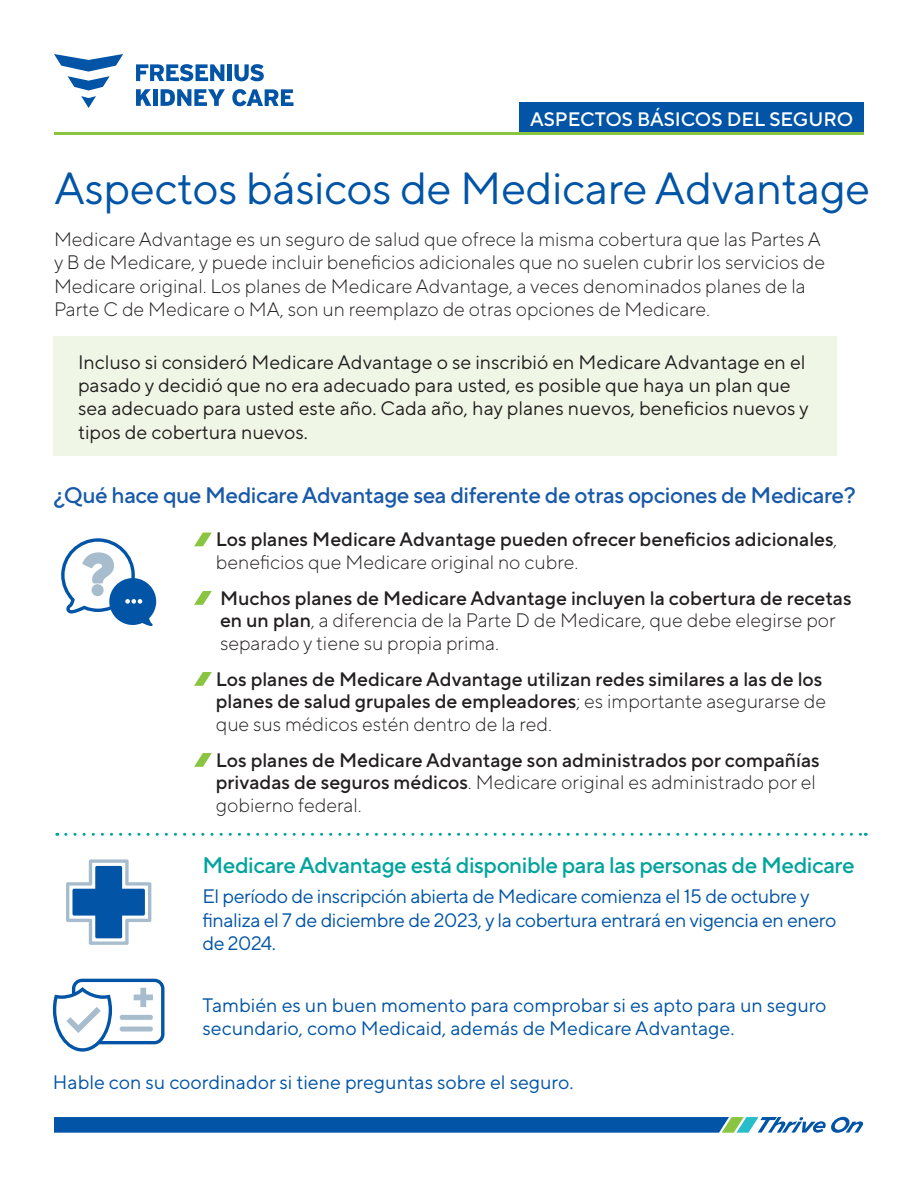
<style>
.page{position:relative;width:918px;height:1188px;background:#fff}
.page>*{position:absolute;margin:0;border:0;box-sizing:border-box;transform-origin:0 0}
.t1{font:45px "TT Norms Pro";letter-spacing:-.01em;color:#0154a6}
.Body_Copy{font:500 22.5px "TT Norms Pro";letter-spacing:-.02em;color:#1859a9}
.Body{font:500 22.5px "TT Norms Pro";letter-spacing:-.02em;color:#00a49d}
.Body-2{font:300 19.5px/23.4px "TT Norms Pro";color:#231f20}
.Body-3{font:500 19.5px/22.5px "TT Norms Pro";color:#231f20}
.Body-4{font:19.5px/23.4px "TT Norms Pro";letter-spacing:-.01em;color:#0154a6}
.Body-5{font:19.5px/23.4px "TT Norms Pro";color:#231f20}
.Eyebrow{font:500 19.5px "TT Norms Pro";color:#fff}
.s1{font-weight:300}
.s2{font-weight:500}
</style>
<div class="page">
<div style="left:53px;top:336px;width:784px;height:120px;background:#eff6e6"></div>
<hr style="left:54px;top:132px;width:810px;height:3px;background:#89c541">
<div style="left:520px;top:103px;width:344px;height:29px;background:#0154a6"></div>
<svg style="left:54px;top:54px;width:69px;height:54px"></svg>
<svg style="left:136px;top:64px;width:88px;height:17px"></svg>
<div style="left:227px;top:64px;width:5px;height:17px;background:#0154a6"></div>
<svg style="left:234px;top:64px;width:30px;height:17px"></svg>
<svg style="left:232px;top:89px;width:61px;height:17px"></svg>
<svg style="left:136px;top:89px;width:15px;height:17px"></svg>
<hr style="left:153px;top:89px;width:4px;height:17px;background:#0154a6">
<svg style="left:161px;top:89px;width:64px;height:17px"></svg>
<svg style="left:54px;top:1117px;width:810px;height:16px;background:#1e69ae"></svg>
<svg style="left:194px;top:533px;width:18px;height:13px"></svg>
<svg style="left:194px;top:591px;width:18px;height:14px"></svg>
<svg style="left:194px;top:672px;width:18px;height:14px"></svg>
<svg style="left:194px;top:753px;width:18px;height:14px"></svg>
<svg style="left:66px;top:833px;width:800px;height:3px"></svg>
<svg style="left:66px;top:859px;width:85px;height:86px"></svg>
<svg style="left:53px;top:979px;width:111px;height:73px"></svg>
<svg style="left:61px;top:538px;width:95px;height:88px"></svg>
<p class="Eyebrow" style="left:530px;top:105px;width:325px">ASPECTOS BÁSICOS DEL SEGURO</p>
<h1 class="t1" style="left:54px;top:155px;width:818px">Aspectos básicos de Medicare Advantage</h1>
<p class="Body-2" style="left:54px;top:226px;width:773px">Medicare Advantage es un seguro de salud que ofrece la misma cobertura que las Partes A y B de Medicare, y puede incluir beneficios adicionales que no suelen cubrir los servicios de Medicare original. Los planes de Medicare Advantage, a veces denominados planes de la Parte C de Medicare o MA, son un reemplazo de otras opciones de Medicare.</p>
<p class="Body-5" style="left:78px;top:349px;width:732px">Incluso si consideró Medicare Advantage o se inscribió en Medicare Advantage en el pasado y decidió que no era adecuado para usted, es posible que haya un plan que sea adecuado para usted este año. Cada año, hay planes nuevos, beneficios nuevos y tipos de cobertura nuevos.</p>
<p class="Body_Copy" style="left:54px;top:479px;width:803px">¿Qué hace que Medicare Advantage sea diferente de otras opciones de Medicare?</p>
<p class="Body-3" style="left:216px;top:527px;width:623px">Los planes Medicare Advantage pueden ofrecer beneficios adicionales<span class="s1">, beneficios que Medicare original no cubre.</span></p>
<p class="Body-2" style="left:220px;top:585px;width:633px;line-height:22.5px"><span class="s2">Muchos planes de Medicare Advantage incluyen la cobertura de recetas en un plan</span>, a diferencia de la Parte D de Medicare, que debe elegirse por separado y tiene su propia prima.</p>
<p class="Body-3" style="left:216px;top:666px;width:612px">Los planes de Medicare Advantage utilizan redes similares a las de los planes de salud grupales de empleadores<span class="s1">; es importante asegurarse de que sus médicos estén dentro de la red.</span></p>
<p class="Body-3" style="left:216px;top:747px;width:605px">Los planes de Medicare Advantage son administrados por compañías privadas de seguros médicos<span class="s1">. Medicare original es administrado por el gobierno federal.</span></p>
<p class="Body" style="left:202px;top:849px;width:654px">Medicare Advantage está disponible para las personas de Medicare</p>
<p class="Body-4" style="left:202px;top:883px;width:635px">El período de inscripción abierta de Medicare comienza el 15 de octubre y finaliza el 7 de diciembre de 2023, y la cobertura entrará en vigencia en enero de 2024.</p>
<p class="Body-4" style="left:202px;top:992px;width:626px">También es un buen momento para comprobar si es apto para un seguro secundario, como Medicaid, además de Medicare Advantage.</p>
<p class="Body-4" style="left:53px;top:1069px;width:522px">Hable con su coordinador si tiene preguntas sobre el seguro.</p>
</div>
